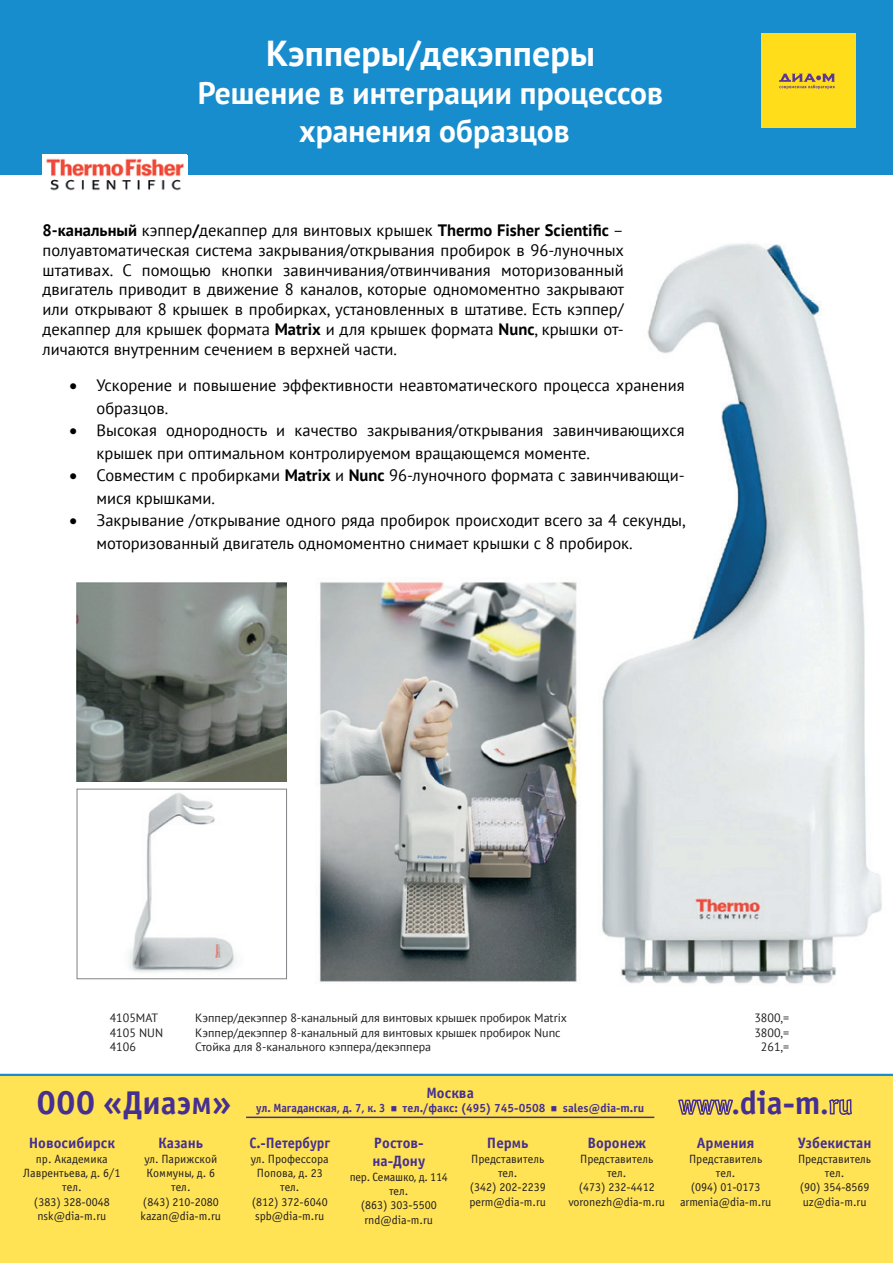
<style>
.page{position:relative;width:893px;height:1263px;background:#fff}
.page>*{position:absolute;margin:0;border:0;box-sizing:border-box;transform-origin:0 0}
.t1{font:700 36px "PT Sans";color:#fff}
.t2{font:700 33px "Officina Sans C";color:#452f92}
.t3{font:700 31.5px/37.8px "PT Sans";color:#fff;text-align:center}
.t4{font:16.5px/19.8px "PT Sans";color:#000}
.t5{font:700 15px/18px "Officina Sans C";color:#452f92}
.t6{font:700 15px "Officina Sans C";color:#452f92;scale:.95 1}
.t7{font:12px/14.4px "Officina Sans C";color:#231f20;text-align:center}
.t8{font:12px "PT Sans";color:#231f20}
.t9{font:700 12px "Officina Sans C";color:#452f92;scale:.95 1}
.s1{font-weight:700}
.s2{font-size:27px}
</style>
<div class="page">
<img style="left:602px;top:243px;width:280px;height:741px">
<div style="left:0;top:0;width:893px;height:174px;background:#178dce"></div>
<div style="left:761px;top:33px;width:95px;height:95px;background:#ffdd1b"></div>
<svg style="left:779px;top:74px;width:56px;height:15px"></svg>
<div style="left:43px;top:154px;width:144px;height:37px;background:#fff"></div>
<img style="left:46px;top:158px;width:138px;height:33px">
<img style="left:319px;top:581px;width:258px;height:401px">
<img style="left:77px;top:582px;width:210px;height:199px">
<img style="left:128px;top:793px;width:109px;height:180px">
<div style="left:77px;top:789px;width:210px;height:190px;border:1px solid #808285"></div>
<div style="left:0;top:1074px;width:893px;height:189px;background:#ffe355"></div>
<svg style="left:677px;top:1086px;width:57px;height:65px"></svg>
<svg style="left:828px;top:1098px;width:25px;height:18px"></svg>
<hr style="left:246px;top:1116px;width:408px;height:2px;background:#452f92">
<p class="t1" style="left:266px;top:30px;width:331px">Кэпперы/декэпперы</p>
<p class="t3" style="left:198px;top:73px;width:467px">Решение в интеграции процессов хранения образцов</p>
<p class="t4" style="left:43px;top:220px;width:583px;text-align:justify"><span class="s1">8-канальный</span> кэппер<span class="s1">/</span>декаппер для винтовых крышек <span class="s1">Thermo Fisher Scientific</span> – полуавтоматическая система закрывания/открывания пробирок в 96-луночных штативах. С помощью кнопки завинчивания/отвинчивания моторизованный двигатель приводит в движение 8 каналов, которые одномоментно закрывают или открывают 8 крышек в пробирках, установленных в штативе. Есть кэппер/ декаппер для крышек формата <span class="s1">Matrix</span> и для крышек формата <span class="s1">Nunc</span>, крышки от&shy;личаются внутренним сечением в верхней части.</p>
<p class="t4" style="left:97px;top:374px;width:590px;line-height:22.5px;text-indent:-27px">• Ускорение и повышение эффективности неавтоматического процесса хранения образцов.</p>
<p class="t4" style="left:97px;top:419px;width:590px;line-height:22.5px;text-indent:-27px">• Высокая однородность и качество закрывания/открывания завинчивающихся крышек при оптимальном контролируемом вращающемся моменте.</p>
<p class="t4" style="left:97px;top:464px;width:590px;line-height:22.5px;text-indent:-27px">• Совместим с пробирками <span class="s1">Matrix</span> и <span class="s1">Nunc</span> 96-луночного формата с завинчивающи&shy;мися крышками.</p>
<p class="t4" style="left:97px;top:509px;width:591px;line-height:22.5px;text-indent:-27px">• Закрывание /открывание одного ряда пробирок происходит всего за 4 секунды, моторизованный двигатель одномоментно снимает крышки с 8 пробирок.</p>
<p class="t8" style="left:110px;top:1010px;width:50px">4105MAT</p>
<p class="t8" style="left:195px;top:1010px;width:373px">Кэппер/декэппер 8-канальный для винтовых крышек пробирок Matrix</p>
<p class="t8" style="left:754px;top:1010px;width:36px">3800,=</p>
<p class="t8" style="left:110px;top:1025px;width:55px">4105 NUN</p>
<p class="t8" style="left:195px;top:1025px;width:367px">Кэппер/декэппер 8-канальный для винтовых крышек пробирок Nunc</p>
<p class="t8" style="left:754px;top:1025px;width:36px">3800,=</p>
<p class="t8" style="left:110px;top:1039px;width:28px">4106</p>
<p class="t8" style="left:195px;top:1039px;width:237px">Стойка для 8-канального кэппера/декэппера</p>
<p class="t8" style="left:761px;top:1039px;width:30px">261,=</p>
<p class="t2" style="left:37px;top:1084px;width:196px">ООО «Диаэм»</p>
<p class="t2" style="left:732px;top:1084px;width:98px"><span class="s2">.</span>dia-m<span class="s2">.</span></p>
<p class="t5" style="left:29px;top:1134px;width:88px">Новосибирск</p>
<p class="t7" style="left:23px;top:1151px;width:99px">пр. Академика<br>Лаврентьева, д. 6/1 тел.<br>(383) 328-0048 nsk@dia-m.ru</p>
<p class="t5" style="left:426px;top:1084px;width:49px">Москва</p>
<p class="t9" style="left:256px;top:1101px;width:410px">ул. Магаданская, д. 7, к. 3 ■ тел./факс: (495) 745-0508 ■ sales@dia-m.ru</p>
<p class="t6" style="left:249px;top:1135px;width:87px">С.-Петербург</p>
<p class="t7" style="left:251px;top:1151px;width:79px">ул. Профессора<br>Попова, д. 23 тел.<br>(812) 372-6040 spb@dia-m.ru</p>
<p class="t5" style="left:798px;top:1134px;width:75px">Узбекистан</p>
<p class="t7" style="left:798px;top:1151px;width:75px">Представитель</p>
<p class="t7" style="left:800px;top:1166px;width:71px">тел.<br>(90) 354-8569</p>
<p class="t7" style="left:803px;top:1195px;width:65px">uz@dia-m.ru</p>
<p class="t5" style="left:158px;top:1134px;width:47px">Казань</p>
<p class="t7" style="left:141px;top:1151px;width:82px">ул. Парижской<br>Коммуны, д. 6 тел.<br>(843) 210-2080 kazan@dia-m.ru</p>
<p class="t5" style="left:372px;top:1134px;width:54px">Ростов&shy;на-Дону</p>
<p class="t7" style="left:350px;top:1169px;width:99px">пер. Семашко, д. 114 тел.<br>(863) 303-5500 rnd@dia-m.ru</p>
<p class="t5" style="left:487px;top:1134px;width:43px">Пермь</p>
<p class="t7" style="left:469px;top:1151px;width:78px">Представитель тел.<br>(342) 202-2239 perm@dia-m.ru</p>
<p class="t5" style="left:587px;top:1134px;width:60px">Воронеж</p>
<p class="t7" style="left:568px;top:1151px;width:98px">Представитель<br>тел.<br>(473) 232-4412 voronezh@dia-m.ru</p>
<p class="t5" style="left:697px;top:1134px;width:59px">Армения</p>
<p class="t7" style="left:689px;top:1151px;width:75px">Представитель тел.</p>
<p class="t7" style="left:691px;top:1180px;width:71px">(094) 01-0173</p>
<p class="t7" style="left:680px;top:1195px;width:93px">armenia@dia-m.ru</p>
</div>
